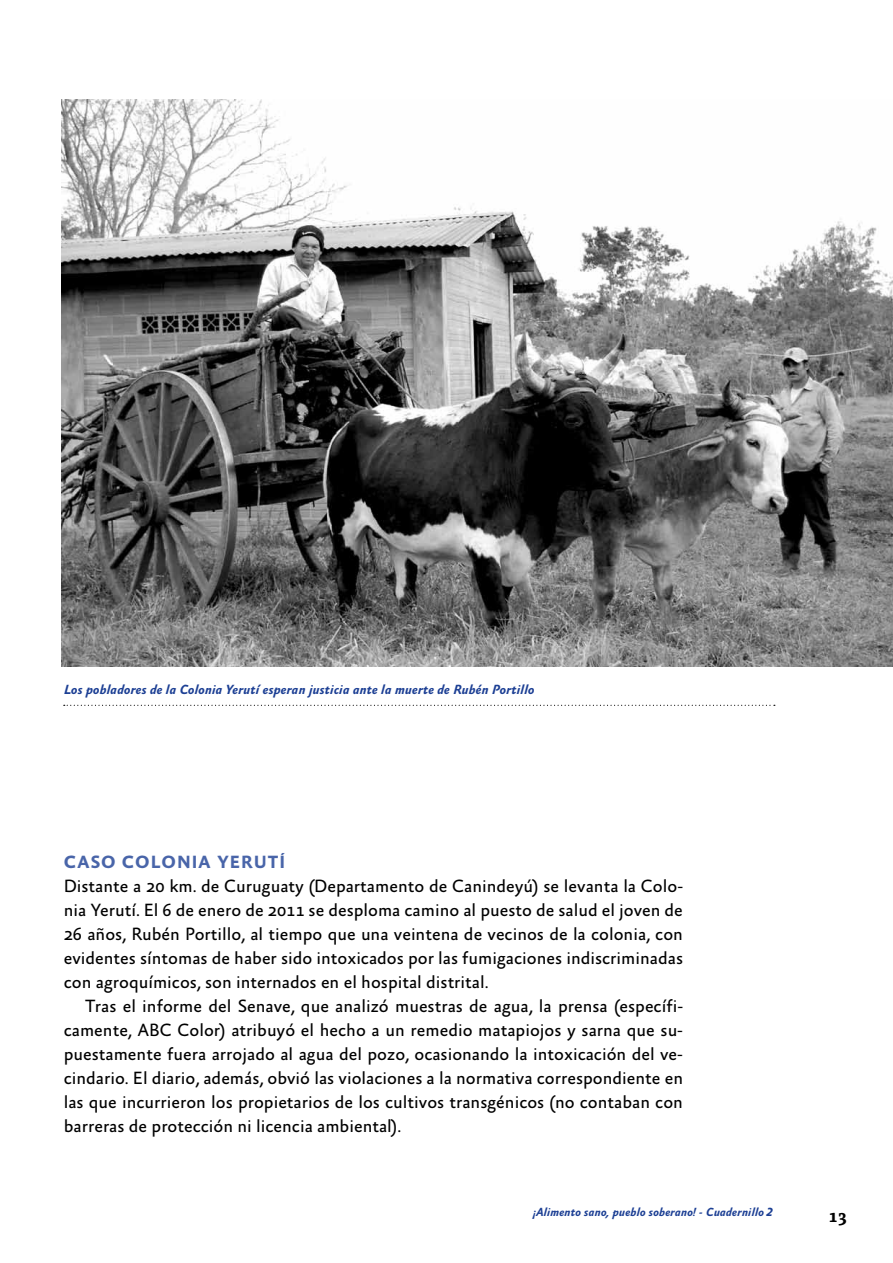
<style>
.page{position:relative;width:893px;height:1263px;background:#fff}
.page>*{position:absolute;margin:0;border:0;box-sizing:border-box;transform-origin:0 0}
.t1{font:18px/24px "Absara Sans";color:#000;text-align:justify}
.t2{font:700 18px "Absara Sans TF";letter-spacing:.05em;color:#4965a9}
.t3{font:700 18px "Absara";color:#000}
.t4{font:italic 700 13.5px "Absara Sans TF";color:#1c3f94}
.t5{font:italic 700 12px "Absara Sans TF";color:#1c3f94}
</style>
<div class="page">
<img style="left:62px;top:100px;width:831px;height:567px">
<svg style="left:64px;top:705px;width:711px;height:1px"></svg>
<p class="t4" style="left:64px;top:682px;width:472px">Los pobladores de la Colonia Yerutí esperan justicia ante la muerte de Rubén Portillo</p>
<p class="t2" style="left:64px;top:852px;width:13px">CAS</p>
<p class="t2" style="left:101px;top:852px;width:185px">O COLONIA YERUTÍ</p>
<p class="t1" style="left:64px;top:875px;width:621px">Distante a 20 km. de Curuguaty (Departamento de Canindeyú) se levanta la Colo&shy;nia Yerutí. El 6 de enero de 2011 se desploma camino al puesto de salud el joven de 26 años, Rubén Portillo, al tiempo que una veintena de vecinos de la colonia, con evidentes síntomas de haber sido intoxicados por las fumigaciones indiscriminadas con agroquímicos, son internados en el hospital distrital.</p>
<p class="t1" style="left:64px;top:995px;width:621px;text-indent:21px">Tras el informe del Senave, que analizó muestras de agua, la prensa (específi&shy;camente, ABC Color) atribuyó el hecho a un remedio matapiojos y sarna que su&shy;puestamente fuera arrojado al agua del pozo, ocasionando la intoxicación del ve&shy;cindario. El diario, además, obvió las violaciones a la normativa correspondiente en las que incurrieron los propietarios de los cultivos transgénicos (no contaban con barreras de protección ni licencia ambiental).</p>
<p class="t5" style="left:533px;top:1206px;width:241px">¡Alimento sano, pueblo soberano! - Cuadernillo 2</p>
<p class="t3" style="left:828px;top:1205px;width:20px">13</p>
</div>
